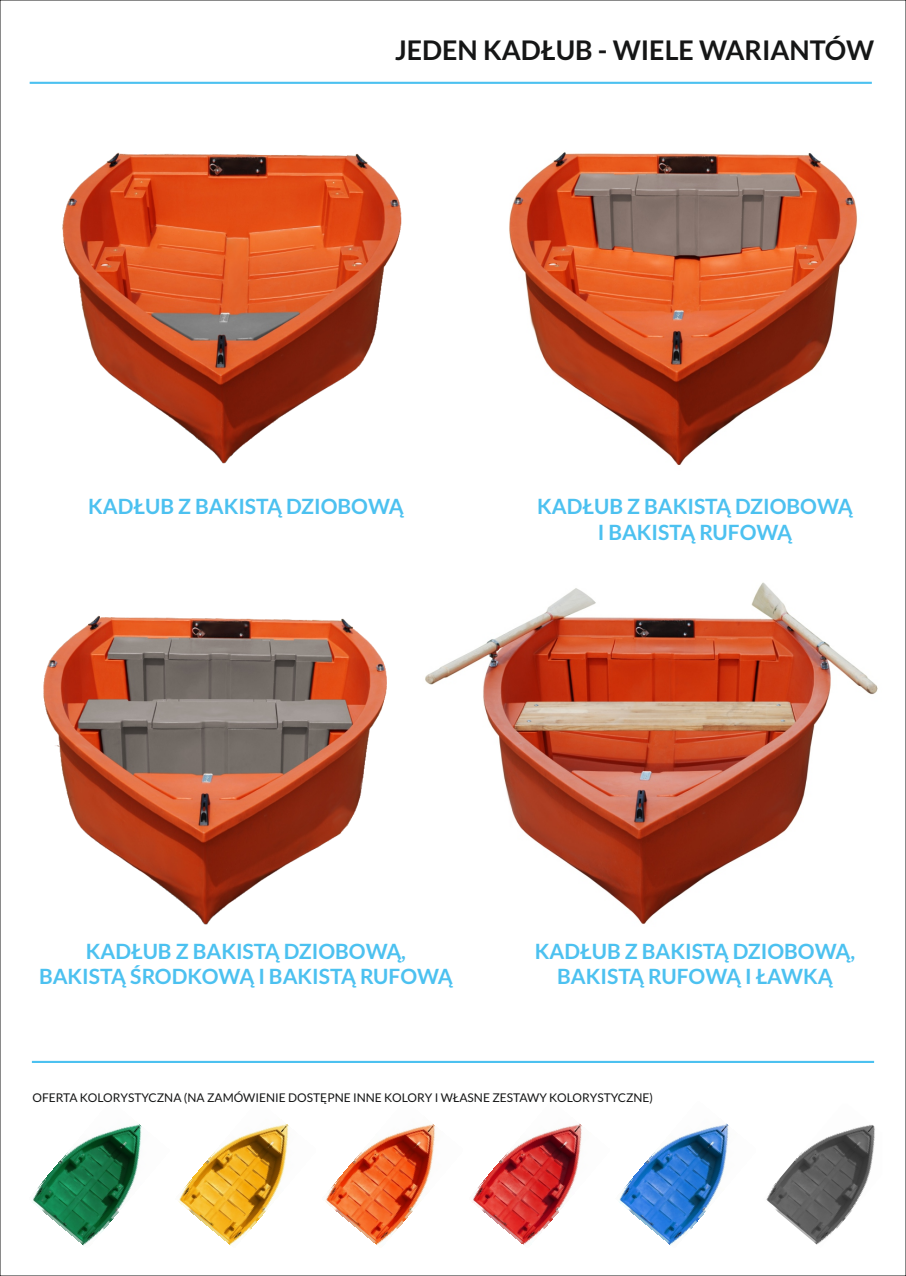
<style>
.page{position:relative;width:906px;height:1276px;background:#fff}
.page>*{position:absolute;margin:0;border:0;box-sizing:border-box;transform-origin:0 0}
.t1{font:700 27px "Lato";color:#151616}
.t2{font:700 21px/25.2px "Lato";color:#4cc1f0;text-align:center}
.t3{font:12px "Lato";color:#151616}
</style>
<div class="page">
<img style="left:425px;top:582px;width:453px;height:342px">
<img style="left:509px;top:152px;width:349px;height:313px">
<img style="left:62px;top:152px;width:340px;height:312px">
<img style="left:43px;top:615px;width:344px;height:310px">
<hr style="left:30px;top:82px;width:842px;height:2px;background:#4cc1f0">
<img style="left:472px;top:1123px;width:110px;height:122px">
<img style="left:619px;top:1123px;width:110px;height:123px">
<img style="left:766px;top:1125px;width:109px;height:120px">
<img style="left:325px;top:1123px;width:111px;height:122px">
<img style="left:178px;top:1123px;width:111px;height:123px">
<img style="left:32px;top:1123px;width:110px;height:123px">
<hr style="left:32px;top:1061px;width:842px;height:2px;background:#4cc1f0">
<p class="t1" style="left:395px;top:38px;width:481px">JEDEN KADŁUB - WIELE WARIANTÓW</p>
<p class="t2" style="left:88px;top:495px;width:317px">KADŁUB Z BAKISTĄ DZIOBOWĄ</p>
<p class="t2" style="left:537px;top:495px;width:317px">KADŁUB Z BAKISTĄ DZIOBOWĄ<br>I BAKISTĄ RUFOWĄ</p>
<p class="t2" style="left:39px;top:940px;width:415px">KADŁUB Z BAKISTĄ DZIOBOWĄ,<br>BAKISTĄ ŚRODKOWĄ I BAKISTĄ RUFOWĄ</p>
<p class="t2" style="left:535px;top:940px;width:322px">KADŁUB Z BAKISTĄ DZIOBOWĄ,<br>BAKISTĄ RUFOWĄ I ŁAWKĄ</p>
<p class="t3" style="left:32px;top:1092px;width:622px">OFERTA KOLORYSTYCZNA (NA ZAMÓWIENIE DOSTĘPNE INNE KOLORY I WŁASNE ZESTAWY KOLORYSTYCZNE)</p>
</div>
